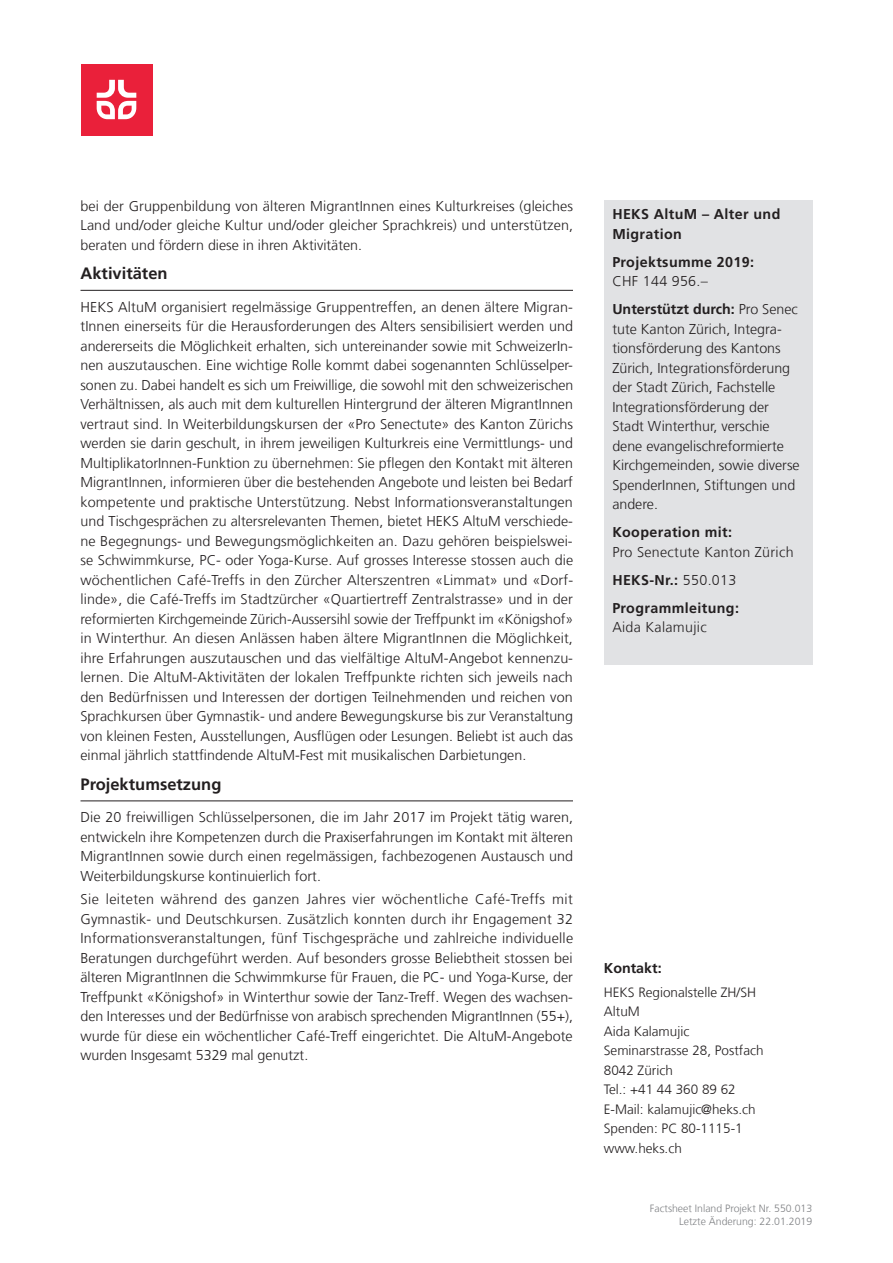
<style>
.page{position:relative;width:893px;height:1263px;background:#fff}
.page>*{position:absolute;margin:0;border:0;box-sizing:border-box;transform-origin:0 0}
.t1{font:700 16.5px "Frutiger LT Com";color:#231f20}
.t2{font:300 14.25px/19.5px "Frutiger LT Com";color:#231f20;text-align:justify}
.t3{font:300 14.25px/28px "Frutiger LT Com";letter-spacing:.02em;color:#231f20}
.t4{font:700 14.25px/19.5px "Frutiger LT Com";letter-spacing:.025em;color:#231f20}
.t5{font:700 14.25px "Frutiger LT Com";color:#231f20}
.t6{font:300 13.5px/19.5px "Frutiger LT Com";color:#231f20}
.t7{font:300 10.5px/12.6px "Frutiger LT Com";color:#808285;text-align:right}
.s1{font-weight:700}
</style>
<div class="page">
<hr style="left:81px;top:290px;width:492px;height:1px;background:#231f20">
<hr style="left:81px;top:800px;width:492px;height:1px;background:#231f20">
<div style="left:604px;top:200px;width:208px;height:464px;background:#e1e2e4"></div>
<div style="left:81px;top:64px;width:71px;height:71px;background:#ea203a"></div>
<svg style="left:97px;top:80px;width:39px;height:39px"></svg>
<p class="t2" style="left:81px;top:196px;width:494px">bei der Gruppenbildung von älteren MigrantInnen eines Kulturkreises (gleiches Land und/oder gleiche Kultur und/oder gleicher Sprachkreis) und unterstützen, beraten und fördern diese in ihren Aktivitäten.</p>
<p class="t1" style="left:81px;top:264px;width:89px">Aktivitäten</p>
<p class="t2" style="left:81px;top:297px;width:494px">HEKS AltuM organisiert regelmässige Gruppentreffen, an denen ältere Migran&shy;tInnen einerseits für die Herausforderungen des Alters sensibilisiert werden und andererseits die Möglichkeit erhalten, sich untereinander sowie mit SchweizerIn&shy;nen auszutauschen. Eine wichtige Rolle kommt dabei sogenannten Schlüsselper&shy;sonen zu. Dabei handelt es sich um Freiwillige, die sowohl mit den schweizerischen Verhältnissen, als auch mit dem kulturellen Hintergrund der älteren MigrantInnen vertraut sind. In Weiterbildungskursen der «Pro Senectute» des Kanton Zürichs werden sie darin geschult, in ihrem jeweiligen Kulturkreis eine Vermittlungs- und MultiplikatorInnen-Funktion zu übernehmen: Sie pflegen den Kontakt mit älteren MigrantInnen, informieren über die bestehenden Angebote und leisten bei Bedarf kompetente und praktische Unterstützung. Nebst Informationsveranstaltungen und Tischgesprächen zu altersrelevanten Themen, bietet HEKS AltuM verschiede&shy;ne Begegnungs- und Bewegungsmöglichkeiten an. Dazu gehören beispielswei&shy;se Schwimmkurse, PC- oder Yoga-Kurse. Auf grosses Interesse stossen auch die wöchentlichen Café-Treffs in den Zürcher Alterszentren «Limmat» und «Dorf&shy;linde», die Café-Treffs im Stadtzürcher «Quartiertreff Zentralstrasse» und in der reformierten Kirchgemeinde Zürich-Aussersihl sowie der Treffpunkt im «Königshof» in Winterthur. An diesen Anlässen haben ältere MigrantInnen die Möglichkeit, ihre Erfahrungen auszutauschen und das vielfältige AltuM-Angebot kennenzu&shy;lernen. Die AltuM-Aktivitäten der lokalen Treffpunkte richten sich jeweils nach den Bedürfnissen und Interessen der dortigen Teilnehmenden und reichen von Sprachkursen über Gymnastik- und andere Bewegungskurse bis zur Veranstaltung von kleinen Festen, Ausstellungen, Ausflügen oder Lesungen. Beliebt ist auch das einmal jährlich stattfindende AltuM-Fest mit musikalischen Darbietungen.</p>
<p class="t1" style="left:81px;top:774px;width:142px">Projektumsetzung</p>
<p class="t2" style="left:81px;top:807px;width:494px">Die 20 freiwilligen Schlüsselpersonen, die im Jahr 2017 im Projekt tätig waren, entwickeln ihre Kompetenzen durch die Praxiserfahrungen im Kontakt mit älteren MigrantInnen sowie durch einen regelmässigen, fachbezogenen Austausch und Weiterbildungskurse kontinuierlich fort.</p>
<p class="t2" style="left:81px;top:890px;width:494px">Sie leiteten während des ganzen Jahres vier wöchentliche Café-Treffs mit Gymnastik- und Deutschkursen. Zusätzlich konnten durch ihr Engagement 32<br>Informationsveranstaltungen, fünf Tischgespräche und zahlreiche individuelle Beratungen durchgeführt werden. Auf besonders grosse Beliebtheit stossen bei älteren MigrantInnen die Schwimmkurse für Frauen, die PC- und Yoga-Kurse, der Treffpunkt «Königshof» in Winterthur sowie der Tanz-Treff. Wegen des wachsen&shy;den Interesses und der Bedürfnisse von arabisch sprechenden MigrantInnen (55+), wurde für diese ein wöchentlicher Café-Treff eingerichtet. Die AltuM-Angebote wurden Insgesamt 5329 mal genutzt.</p>
<p class="t4" style="left:612px;top:204px;width:170px">HEKS AltuM – Alter und<br>Migration</p>
<p class="t4" style="left:612px;top:252px;width:143px">Projektsumme 2019:</p>
<p class="t3" style="left:612px;top:267px;width:187px">CHF 144 956.–<br><span class="s1">Unterstützt durch:</span> Pro Senec</p>
<p class="t2" style="left:612px;top:319px;width:189px;text-align:left">tute Kanton Zürich, Integra&shy;tionsförderung des Kantons<br>Zürich, Integrationsförderung der Stadt Zürich, Fachstelle<br>Integrationsförderung der<br>Stadt Winterthur, verschie dene evangelischreformierte<br>Kirchgemeinden, sowie diverse<br>SpenderInnen, Stiftungen und andere.</p>
<p class="t4" style="left:612px;top:522px;width:121px">Kooperation mit:</p>
<p class="t3" style="left:612px;top:538px;width:183px">Pro Senectute Kanton Zürich<br><span class="s1">HEKS-Nr.:</span> 550.013<br><span class="s1">Programmleitung:</span></p>
<p class="t3" style="left:612px;top:613px;width:96px">Aida Kalamujic</p>
<p class="t5" style="left:604px;top:959px;width:59px">Kontakt:</p>
<p class="t6" style="left:604px;top:982px;width:161px">HEKS Regionalstelle ZH/SH<br>AltuM<br>Aida Kalamujic<br>Seminarstrasse 28, Postfach<br>8042 Zürich<br>Tel.: +41 44 360 89 62<br>E-Mail: kalamujic@heks.ch<br>Spenden: PC 80-1115-1 www.heks.ch</p>
<p class="t7" style="left:650px;top:1202px;width:164px">Factsheet Inland Projekt Nr. 550.013<br>Letzte Änderung: 22.01.2019</p>
</div>
